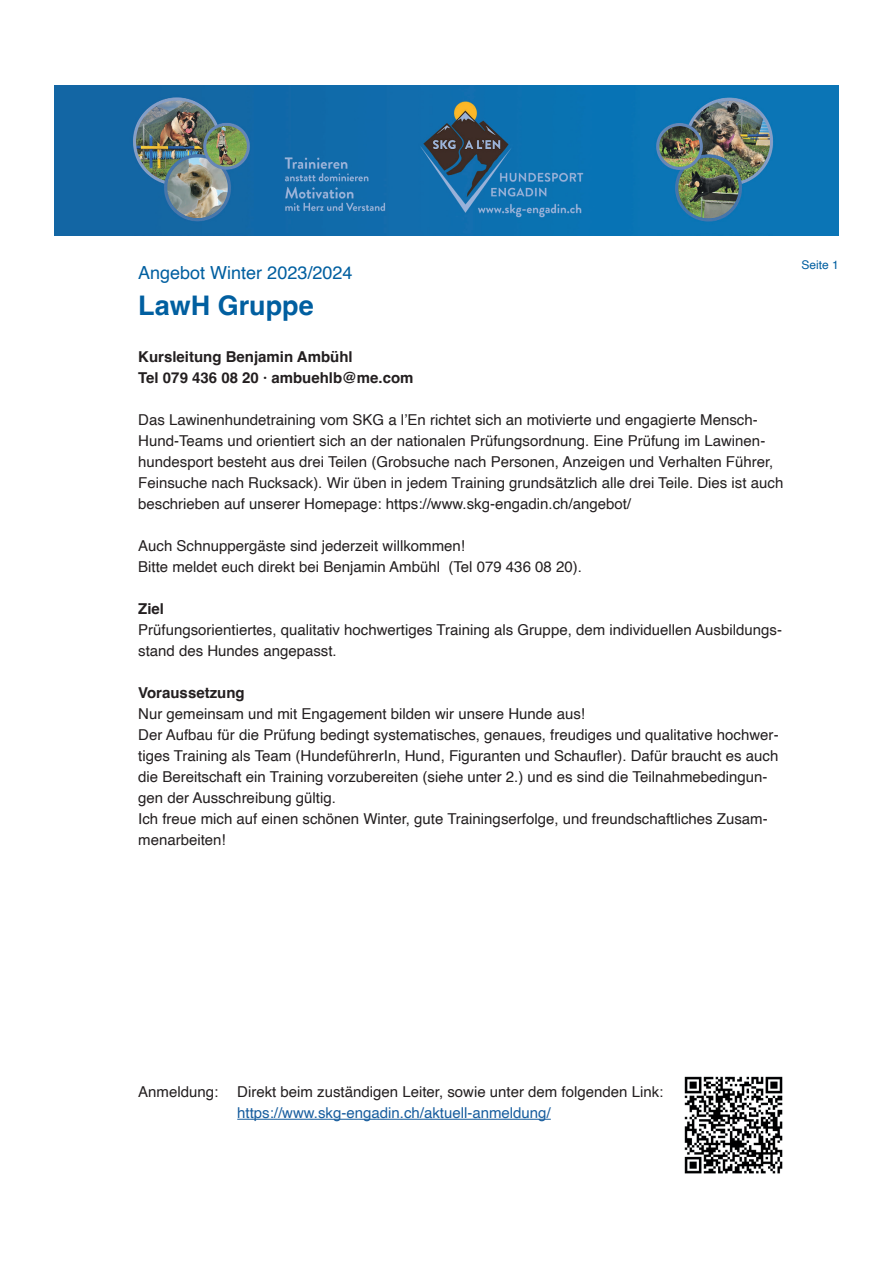
<style>
.page{position:relative;width:893px;height:1263px;background:#fff}
.page>*{position:absolute;margin:0;border:0;box-sizing:border-box;transform-origin:0 0}
.t1{font:700 27px "Helvetica";color:#015fa0}
.t2{font:18px "Helvetica";color:#015fa0}
.t3{font:15px/21px "Helvetica";color:#231f20}
.t4{font:700 15px/21px "Helvetica";color:#231f20}
.t5{font:15px "Helvetica";color:#175d9e}
.t6{font:12px "Helvetica";color:#015fa0}
</style>
<div class="page">
<img style="left:54px;top:85px;width:785px;height:151px">
<hr style="left:237px;top:1119px;width:314px;height:1px;background:#175d9e">
<img style="left:684px;top:1076px;width:99px;height:98px">
<p class="t2" style="left:138px;top:259px;width:216px">Angebot Winter 2023/2024</p>
<h1 class="t1" style="left:138px;top:289px;width:177px">LawH Gruppe</h1>
<p class="t4" style="left:138px;top:348px;width:277px">Kursleitung Benjamin Ambühl<br>Tel 079 436 08 20 · ambuehlb@me.com</p>
<p class="t3" style="left:138px;top:410px;width:647px">Das Lawinenhundetraining vom SKG a l’En richtet sich an motivierte und engagierte Mensch-Hund-Teams und orientiert sich an der nationalen Prüfungsordnung. Eine Prüfung im Lawinen&shy;hundesport besteht aus drei Teilen (Grobsuche nach Personen, Anzeigen und Verhalten Führer, Feinsuche nach Rucksack). Wir üben in jedem Training grundsätzlich alle drei Teile. Dies ist auch beschrieben auf unserer Homepage: https://www.skg-engadin.ch/angebot/</p>
<p class="t3" style="left:138px;top:536px;width:445px">Auch Schnuppergäste sind jederzeit willkommen!<br>Bitte meldet euch direkt bei Benjamin Ambühl (Tel 079 436 08 20).</p>
<p class="t4" style="left:138px;top:600px;width:27px">Ziel</p>
<p class="t3" style="left:138px;top:620px;width:645px">Prüfungsorientiertes, qualitativ hochwertiges Training als Gruppe, dem individuellen Ausbildungs&shy;stand des Hundes angepasst.</p>
<p class="t4" style="left:138px;top:684px;width:108px">Voraussetzung</p>
<p class="t3" style="left:138px;top:704px;width:642px">Nur gemeinsam und mit Engagement bilden wir unsere Hunde aus!<br>Der Aufbau für die Prüfung bedingt systematisches, genaues, freudiges und qualitative hochwer&shy;tiges Training als Team (HundeführerIn, Hund, Figuranten und Schaufler). Dafür braucht es auch die Bereitschaft ein Training vorzubereiten (siehe unter 2.) und es sind die Teilnahmebedingun&shy;gen der Ausschreibung gültig.<br>Ich freue mich auf einen schönen Winter, gute Trainingserfolge, und freundschaftliches Zusam&shy;menarbeiten!</p>
<p class="t6" style="left:802px;top:256px;width:39px">Seite 1</p>
<p class="t3" style="left:138px;top:1082px;width:82px">Anmeldung:</p>
<p class="t3" style="left:237px;top:1082px;width:428px">Direkt beim zuständigen Leiter, sowie unter dem folgenden Link:</p>
<p class="t5" style="left:237px;top:1101px;width:315px">https://www.skg-engadin.ch/aktuell-anmeldung/</p>
</div>
